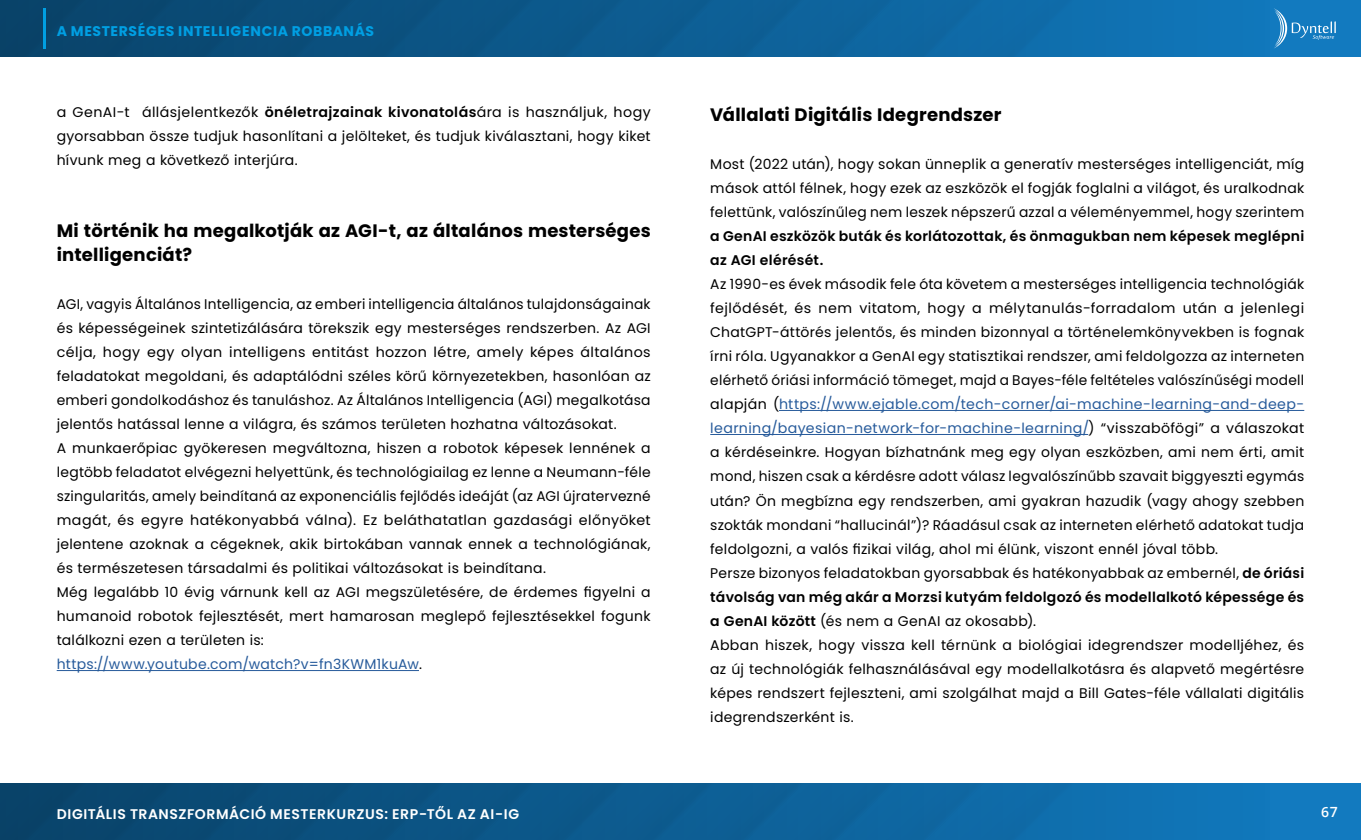
<style>
.page{position:relative;width:1361px;height:840px;background:#fff}
.page>*{position:absolute;margin:0;border:0;box-sizing:border-box;transform-origin:0 0}
.t1{font:700 18px/24px "Poppins";letter-spacing:.01em;color:#000}
.t2{font:14px/24px "Poppins";letter-spacing:.02em;color:#000;text-align:justify}
.t3{font:600 14px/24px "Poppins";letter-spacing:.02em;color:#000}
.t4{font:600 14px "Poppins";letter-spacing:.04em;color:#fff}
.t5{font:700 14px "Poppins";letter-spacing:.045em;color:#009fe3}
.t6{font:600 14px "Open Sans";color:#fff}
.s1{font-weight:600}
.s2{color:#275b9b}
</style>
<div class="page">
<div style="left:0;top:0;width:1361px;height:57px;background:linear-gradient(to right,#094166,#117bc0)"></div>
<div style="left:0;top:782px;width:1361px;height:57px;background:linear-gradient(to right,#094166,#117bc0)"></div>
<svg style="left:1273px;top:8px;width:62px;height:40px;background:#2d89c6"></svg>
<hr style="left:57px;top:669px;width:362px;height:1px;background:#275b9b">
<hr style="left:779px;top:410px;width:525px;height:1px;background:#275b9b">
<hr style="left:710px;top:434px;width:378px;height:1px;background:#275b9b">
<hr style="left:43px;top:8px;width:3px;height:41px;background:#009fe3">
<p class="t5" style="left:57px;top:23px;width:319px">A MESTERSÉGES INTELLIGENCIA ROBBANÁS</p>
<p class="t2" style="left:57px;top:100px;width:595px">a GenAI-t állásjelentkezők <span class="s1">önéletrajzainak kivonatolás</span>ára is használjuk, hogy gyorsabban össze tudjuk hasonlítani a jelölteket, és tudjuk kiválasztani, hogy kiket hívunk meg a következő interjúra.</p>
<p class="t1" style="left:57px;top:219px;width:595px">Mi történik ha megalkotják az AGI-t, az általános mesterséges intelligenciát?</p>
<p class="t2" style="left:57px;top:292px;width:595px;text-align:left">AGI, vagyis Általános Intelligencia, az emberi intelligencia általános tulajdonságainak és képességeinek szintetizálására törekszik egy mesterséges rendszerben. Az AGI célja, hogy egy olyan intelligens entitást hozzon létre, amely képes általános feladatokat megoldani, és adaptálódni széles körű környezetekben, hasonlóan az emberi gondolkodáshoz és tanuláshoz. Az Általános Intelligencia (AGI) megalkotása jelentős hatással lenne a világra, és számos területen hozhatna változásokat.<br>A munkaerőpiac gyökeresen megváltozna, hiszen a robotok képesek lennének a legtöbb feladatot elvégezni helyettünk, és technológiailag ez lenne a Neumann-féle szingularitás, amely beindítaná az exponenciális fejlődés ideáját (az AGI újratervezné magát, és egyre hatékonyabbá válna). Ez beláthatatlan gazdasági előnyöket jelentene azoknak a cégeknek, akik birtokában vannak ennek a technológiának, és természetesen társadalmi és politikai változásokat is beindítana.<br>Még legalább 10 évig várnunk kell az AGI megszületésére, de érdemes figyelni a humanoid robotok fejlesztését, mert hamarosan meglepő fejlesztésekkel fogunk találkozni ezen a területen is:<br><span class="s2">https://www.youtube.com/watch?v=fn3KWM1kuAw</span>.</p>
<p class="t1" style="left:710px;top:103px;width:293px">Vállalati Digitális Idegrendszer</p>
<p class="t2" style="left:710px;top:152px;width:595px">Most (2022 után), hogy sokan ünneplik a generatív mesterséges intelligenciát, míg mások attól félnek, hogy ezek az eszközök el fogják foglalni a világot, és uralkodnak felettünk, valószínűleg nem leszek népszerű azzal a véleményemmel, hogy szerintem</p>
<p class="t3" style="left:710px;top:224px;width:595px">a GenAI eszközök buták és korlátozottak, és önmagukban nem képesek meglépni az AGI elérését.</p>
<p class="t2" style="left:710px;top:272px;width:595px;text-align:left">Az 1990-es évek második fele óta követem a mesterséges intelligencia technológiák fejlődését, és nem vitatom, hogy a mélytanulás-forradalom után a jelenlegi ChatGPT-áttörés jelentős, és minden bizonnyal a történelemkönyvekben is fognak írni róla. Ugyanakkor a GenAI egy statisztikai rendszer, ami feldolgozza az interneten elérhető óriási információ tömeget, majd a Bayes-féle feltételes valószínűségi modell alapján (<span class="s2">https://www.ejable.com/tech-corner/ai-machine-learning-and-deep&shy;learning/bayesian-network-for-machine-learning/</span>) “visszaböfögi” a válaszokat a kérdéseinkre. Hogyan bízhatnánk meg egy olyan eszközben, ami nem érti, amit mond, hiszen csak a kérdésre adott válasz legvalószínűbb szavait biggyeszti egymás után? Ön megbízna egy rendszerben, ami gyakran hazudik (vagy ahogy szebben szokták mondani “hallucinál”)? Ráadásul csak az interneten elérhető adatokat tudja feldolgozni, a valós fizikai világ, ahol mi élünk, viszont ennél jóval több.<br>Persze bizonyos feladatokban gyorsabbak és hatékonyabbak az embernél, <span class="s1">de óriási távolság van még akár a Morzsi kutyám feldolgozó és modellalkotó képessége és a GenAI között</span> (és nem a GenAI az okosabb).<br>Abban hiszek, hogy vissza kell térnünk a biológiai idegrendszer modelljéhez, és az új technológiák felhasználásával egy modellalkotásra és alapvető megértésre képes rendszert fejleszteni, ami szolgálhat majd a Bill Gates-féle vállalati digitális idegrendszerként is.</p>
<p class="t4" style="left:57px;top:805px;width:464px">DIGITÁLIS TRANSZFORMÁCIÓ MESTERKURZUS: ERP-TŐL AZ AI-IG</p>
<p class="t6" style="left:1321px;top:801px;width:18px">67</p>
</div>
